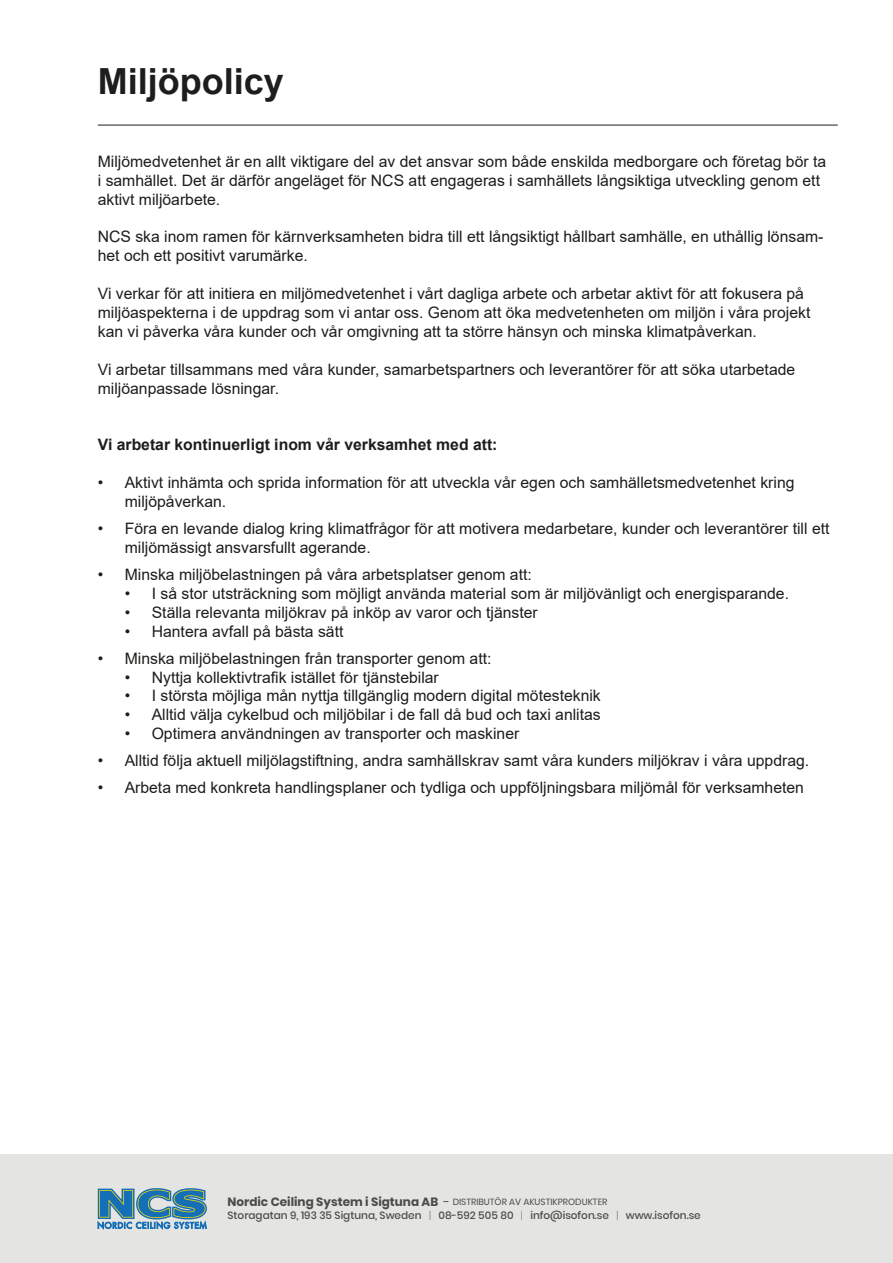
<style>
.page{position:relative;width:893px;height:1263px;background:#fff}
.page>*{position:absolute;margin:0;border:0;box-sizing:border-box;transform-origin:0 0}
.t1{font:700 36px "Arial";color:#1d1d1b}
.t2{font:15.75px/18.9px "Arial";color:#1d1d1b}
.t3{font:700 15.75px "Arial";color:#1d1d1b}
.t4{font:700 12px "Poppins";color:#4b4b4a}
.t5{font:500 10.5px "Poppins";color:#4b4b4a}
.s1{font-weight:400}
.s2{font-weight:400;font-size:9px}
.s3{font-weight:200}
</style>
<div class="page">
<hr style="left:98px;top:125px;width:740px;height:1px;background:#1d1d1b">
<div style="left:1px;top:1154px;width:892px;height:109px;background:#e4e4e3"></div>
<svg style="left:98px;top:1188px;width:109px;height:41px"></svg>
<h1 class="t1" style="left:98px;top:56px;width:188px">Miljöpolicy</h1>
<p class="t2" style="left:98px;top:152px;width:730px">Miljömedvetenhet är en allt viktigare del av det ansvar som både enskilda medborgare och företag bör ta i samhället. Det är därför angeläget för NCS att engageras i samhällets långsiktiga utveckling genom ett aktivt miljöarbete.</p>
<p class="t2" style="left:98px;top:227px;width:727px">NCS ska inom ramen för kärnverksamheten bidra till ett långsiktigt hållbart samhälle, en uthållig lönsam&shy;het och ett positivt varumärke.</p>
<p class="t2" style="left:98px;top:284px;width:714px">Vi verkar för att initiera en miljömedvetenhet i vårt dagliga arbete och arbetar aktivt för att fokusera på miljöaspekterna i de uppdrag som vi antar oss. Genom att öka medvetenheten om miljön i våra projekt kan vi påverka våra kunder och vår omgivning att ta större hänsyn och minska klimatpåverkan.</p>
<p class="t2" style="left:98px;top:360px;width:699px">Vi arbetar tillsammans med våra kunder, samarbetspartners och leverantörer för att söka utarbetade miljöanpassade lösningar.</p>
<p class="t3" style="left:98px;top:434px;width:401px">Vi arbetar kontinuerligt inom vår verksamhet med att:</p>
<p class="t2" style="left:125px;top:473px;width:671px;text-indent:-27px">• Aktivt inhämta och sprida information för att utveckla vår egen och samhälletsmedvetenhet kring miljöpåverkan.</p>
<p class="t2" style="left:125px;top:519px;width:706px;text-indent:-27px">• Föra en levande dialog kring klimatfrågor för att motivera medarbetare, kunder och leverantörer till ett miljömässigt ansvarsfullt agerande.</p>
<p class="t2" style="left:98px;top:565px;width:436px">• Minska miljöbelastningen på våra arbetsplatser genom att:</p>
<p class="t2" style="left:125px;top:584px;width:666px">• I så stor utsträckning som möjligt använda material som är miljövänligt och energisparande.</p>
<p class="t2" style="left:125px;top:603px;width:415px">• Ställa relevanta miljökrav på inköp av varor och tjänster</p>
<p class="t2" style="left:125px;top:621px;width:220px">• Hantera avfall på bästa sätt</p>
<p class="t2" style="left:98px;top:648px;width:395px">• Minska miljöbelastningen från transporter genom att:</p>
<p class="t2" style="left:125px;top:667px;width:316px">• Nyttja kollektivtrafik istället för tjänstebilar</p>
<p class="t2" style="left:125px;top:686px;width:478px">• I största möjliga mån nyttja tillgänglig modern digital mötesteknik</p>
<p class="t2" style="left:125px;top:705px;width:478px">• Alltid välja cykelbud och miljöbilar i de fall då bud och taxi anlitas</p>
<p class="t2" style="left:125px;top:724px;width:396px">• Optimera användningen av transporter och maskiner</p>
<p class="t2" style="left:98px;top:751px;width:713px">• Alltid följa aktuell miljölagstiftning, andra samhällskrav samt våra kunders miljökrav i våra uppdrag.</p>
<p class="t2" style="left:98px;top:778px;width:708px">• Arbeta med konkreta handlingsplaner och tydliga och uppföljningsbara miljömål för verksamheten</p>
<p class="t4" style="left:227px;top:1194px;width:381px">Nordic Ceiling System i Sigtuna AB <span class="s1">-</span> <span class="s2">DISTRIBUTÖR AV AKUSTIKPRODUKTER</span></p>
<p class="t5" style="left:227px;top:1209px;width:475px">Storagatan 9, 193 35 Sigtuna, Sweden <span class="s3">|</span> 08-592 505 80 <span class="s3">|</span> info@isofon.se <span class="s3">|</span> www.isofon.se</p>
</div>
